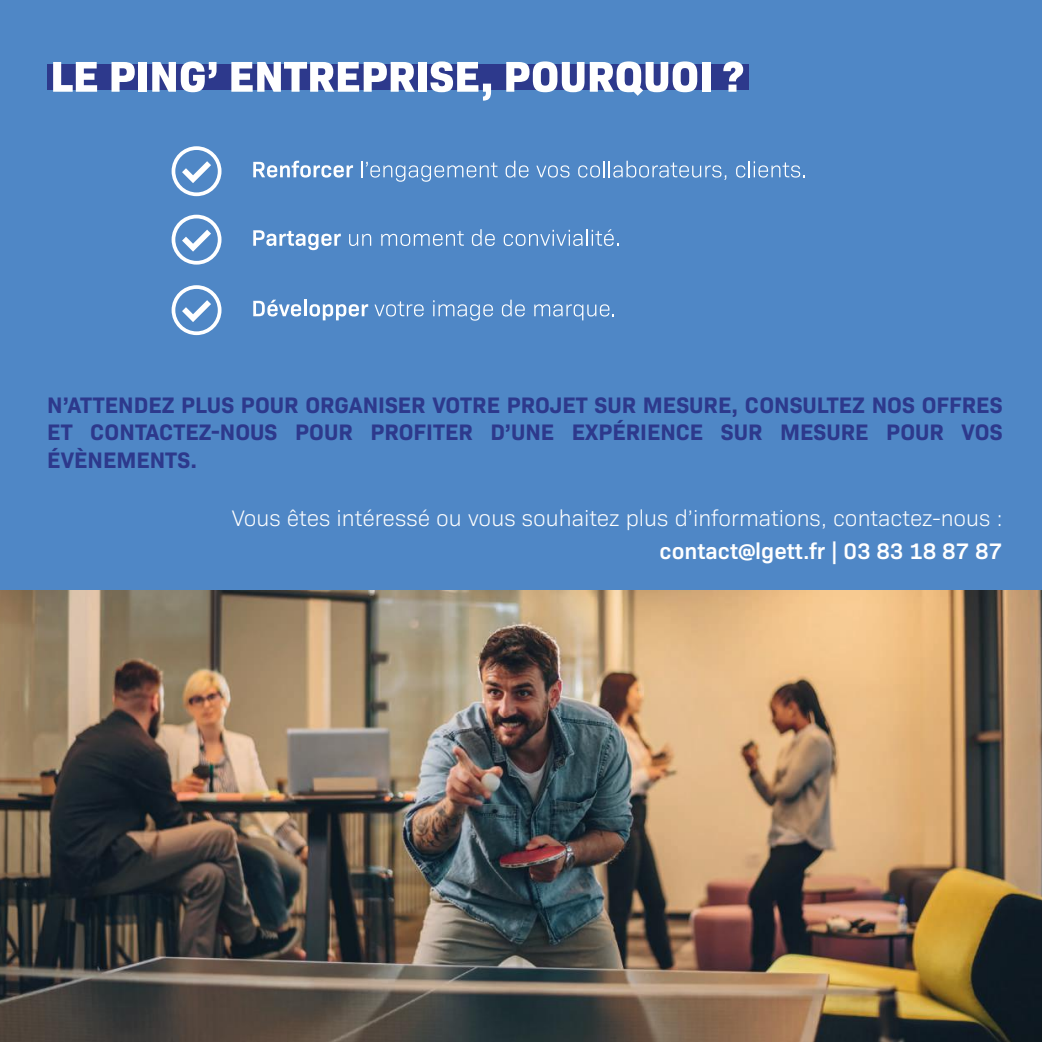
<style>
.page{position:relative;width:1042px;height:1042px;background:#4f87c6}
.page>*{position:absolute;margin:0;border:0;box-sizing:border-box;transform-origin:0 0}
.t1{font:700 22.75px/27.3px "Bio Sans";color:#2d398c;text-align:justify}
.t2{font:300 22.75px "Bio Sans";color:#fff}
.t3{font:600 22.75px "Bio Sans";color:#fff}
</style>
<div class="page">
<img style="left:0;top:590px;width:1042px;height:452px">
<svg style="left:172px;top:215px;width:49px;height:50px"></svg>
<svg style="left:253px;top:230px;width:88px;height:20px"></svg>
<svg style="left:349px;top:234px;width:22px;height:12px"></svg>
<svg style="left:381px;top:231px;width:83px;height:15px"></svg>
<svg style="left:472px;top:229px;width:23px;height:17px"></svg>
<svg style="left:504px;top:229px;width:114px;height:17px"></svg>
<svg style="left:172px;top:285px;width:49px;height:50px"></svg>
<svg style="left:253px;top:300px;width:48px;height:16px"></svg>
<hr style="left:304px;top:300px;width:3px;height:16px;background:#fff">
<svg style="left:309px;top:304px;width:59px;height:16px"></svg>
<svg style="left:374px;top:301px;width:50px;height:15px"></svg>
<svg style="left:433px;top:300px;width:60px;height:21px"></svg>
<svg style="left:502px;top:300px;width:23px;height:16px"></svg>
<svg style="left:534px;top:304px;width:80px;height:16px"></svg>
<svg style="left:172px;top:146px;width:49px;height:50px"></svg>
<svg style="left:253px;top:161px;width:100px;height:17px"></svg>
<svg style="left:361px;top:161px;width:136px;height:21px"></svg>
<svg style="left:506px;top:161px;width:22px;height:17px"></svg>
<svg style="left:536px;top:165px;width:33px;height:13px"></svg>
<svg style="left:578px;top:161px;width:148px;height:19px"></svg>
<svg style="left:736px;top:161px;width:69px;height:17px"></svg>
<svg style="left:1041px;top:961px;width:1px;height:81px"></svg>
<div style="left:47px;top:64px;width:702px;height:26px;background:#2d398c"></div>
<svg style="left:53px;top:62px;width:44px;height:30px"></svg>
<svg style="left:111px;top:62px;width:24px;height:30px"></svg>
<div style="left:138px;top:62px;width:9px;height:30px;background:#fff"></div>
<svg style="left:152px;top:61px;width:64px;height:31px"></svg>
<svg style="left:231px;top:62px;width:184px;height:30px"></svg>
<div style="left:418px;top:62px;width:8px;height:30px;background:#fff"></div>
<svg style="left:430px;top:61px;width:61px;height:40px"></svg>
<svg style="left:506px;top:61px;width:78px;height:31px"></svg>
<svg style="left:590px;top:61px;width:107px;height:35px"></svg>
<div style="left:702px;top:62px;width:8px;height:30px;background:#fff"></div>
<svg style="left:723px;top:61px;width:20px;height:31px"></svg>
<p class="t1" style="left:47px;top:390px;width:956px">N’ATTENDEZ PLUS POUR ORGANISER VOTRE PROJET SUR MESURE, CONSULTEZ NOS OFFRES ET CONTACTEZ-NOUS POUR PROFITER D’UNE EXPÉRIENCE SUR MESURE POUR VOS ÉVÈNEMENTS.</p>
<p class="t2" style="left:232px;top:501px;width:772px">Vous êtes intéressé ou vous souhaitez plus d’informations, contactez-nous :</p>
<p class="t3" style="left:659px;top:534px;width:344px">contact@lgett.fr | 03 83 18 87 87</p>
</div>
